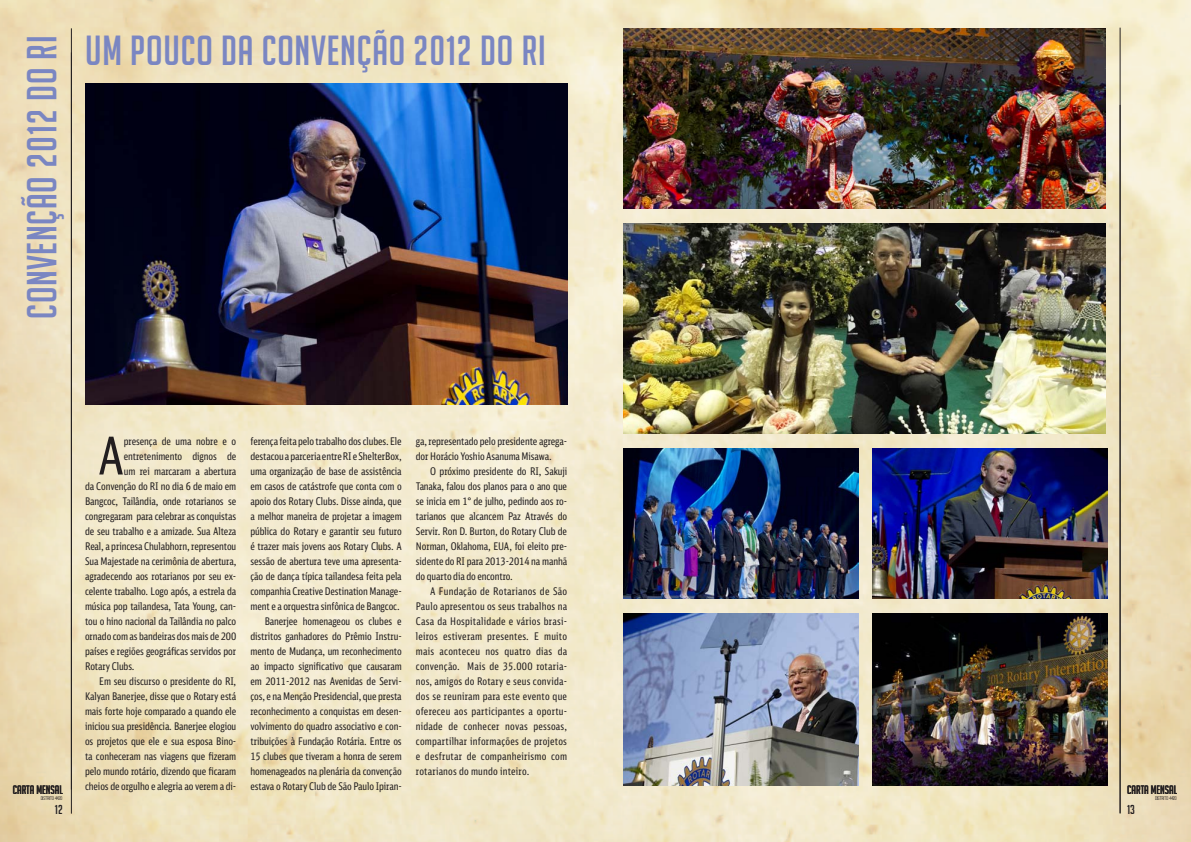
<style>
.page{position:relative;width:1191px;height:842px;background:#fff}
.page>*{position:absolute;margin:0;border:0;box-sizing:border-box;transform-origin:0 0}
.t1{font:51.8px "DB Sans Comp";color:#231f20}
.t2{font:41px "Big Noodle Titling";letter-spacing:.02em;color:#7a86c2}
.t3{font:12.8px "Big Noodle Titling";color:#231f20}
.t4{font:12px "Big Noodle Titling";color:#231f20}
.t5{font:10.5px/15px "DB Sans Comp";letter-spacing:-.01em;color:#231f20;text-align:justify}
.t6{font:500 5.5px "Ostrich Sans Rounded";color:#231f20}
</style>
<div class="page">
<img style="left:0;top:0;width:1191px;height:842px">
<hr style="left:1119px;top:105px;width:1px;height:709px;background:#231f20">
<hr style="left:71px;top:28px;width:1px;height:786px;background:#231f20">
<hr style="left:1119px;top:28px;width:1px;height:785px;background:#231f20">
<img style="left:85px;top:84px;width:482px;height:320px">
<img style="left:624px;top:28px;width:482px;height:180px">
<img style="left:624px;top:448px;width:235px;height:150px">
<img style="left:624px;top:613px;width:235px;height:173px">
<img style="left:624px;top:223px;width:482px;height:210px">
<img style="left:872px;top:448px;width:235px;height:150px">
<img style="left:872px;top:613px;width:235px;height:173px">
<p class="t2" style="left:20px;top:319px;width:285px;rotate:-90deg">Convenção 2012 do RI</p>
<p class="t2" style="left:85px;top:29px;width:462px">UM POUCO DA CONVENÇÃO 2012 DO RI</p>
<p class="t4" style="left:13px;top:783px;width:51px">CARTA MENSAL</p>
<p class="t6" style="left:41px;top:794px;width:23px">DISTRITO 4420</p>
<p class="t3" style="left:55px;top:802px;width:9px">12</p>
<p class="t1" style="left:98px;top:424px;width:28px">A</p>
<p class="t5" style="left:124px;top:433px;width:114px">presença de uma nobre e o</p>
<p class="t5" style="left:124px;top:448px;width:114px">entretenimento dignos de</p>
<p class="t5" style="left:124px;top:463px;width:114px">um rei marcaram a abertura</p>
<p class="t5" style="left:85px;top:478px;width:153px">da Convenção do RI no dia 6 de maio em</p>
<p class="t5" style="left:85px;top:493px;width:153px">Bangcoc, Tailândia, onde rotarianos se</p>
<p class="t5" style="left:85px;top:508px;width:153px">congregaram para celebrar as conquistas</p>
<p class="t5" style="left:85px;top:523px;width:153px">de seu trabalho e a amizade. Sua Alteza</p>
<p class="t5" style="left:85px;top:538px;width:153px">Real, a princesa Chulabhorn, representou</p>
<p class="t5" style="left:85px;top:553px;width:153px">Sua Majestade na cerimônia de abertura,</p>
<p class="t5" style="left:85px;top:568px;width:153px">agradecendo aos rotarianos por seu ex-</p>
<p class="t5" style="left:85px;top:583px;width:153px">celente trabalho. Logo após, a estrela da</p>
<p class="t5" style="left:85px;top:598px;width:153px">música pop tailandesa, Tata Young, can-</p>
<p class="t5" style="left:85px;top:613px;width:153px">tou o hino nacional da Tailândia no palco</p>
<p class="t5" style="left:85px;top:628px;width:153px">ornado com as bandeiras dos mais de 200</p>
<p class="t5" style="left:85px;top:643px;width:153px">países e regiões geográficas servidos por</p>
<p class="t5" style="left:85px;top:658px;width:51px">Rotary Clubs.</p>
<p class="t5" style="left:85px;top:673px;width:153px;text-indent:14px">Em seu discurso o presidente do RI, Kalyan Banerjee, disse que o Rotary está mais forte hoje comparado a quando ele iniciou sua presidência. Banerjee elogiou os projetos que ele e sua esposa Bino&shy;ta conheceram nas viagens que fizeram pelo mundo rotário, dizendo que ficaram cheios de orgulho e alegria ao verem a di-</p>
<p class="t5" style="left:250px;top:433px;width:153px">ferença feita pelo trabalho dos clubes. Ele destacou a parceria entre RI e ShelterBox, uma organização de base de assistência em casos de catástrofe que conta com o apoio dos Rotary Clubs. Disse ainda, que a melhor maneira de projetar a imagem pública do Rotary e garantir seu futuro é trazer mais jovens aos Rotary Clubs. A sessão de abertura teve uma apresenta&shy;ção de dança típica tailandesa feita pela companhia Creative Destination Manage&shy;ment e a orquestra sinfônica de Bangcoc.</p>
<p class="t5" style="left:250px;top:613px;width:153px;text-indent:14px">Banerjee homenageou os clubes e distritos ganhadores do Prêmio Instru&shy;mento de Mudança, um reconhecimento ao impacto significativo que causaram em 2011-2012 nas Avenidas de Servi&shy;ços, e na Menção Presidencial, que presta reconhecimento a conquistas em desen&shy;volvimento do quadro associativo e con&shy;tribuições à Fundação Rotária. Entre os 15 clubes que tiveram a honra de serem homenageados na plenária da convenção estava o Rotary Club de São Paulo Ipiran-</p>
<p class="t5" style="left:416px;top:433px;width:153px">ga, representado pelo presidente agrega&shy;dor Horácio Yoshio Asanuma Misawa.</p>
<p class="t5" style="left:416px;top:463px;width:153px;text-indent:14px">O próximo presidente do RI, Sakuji Tanaka, falou dos planos para o ano que se inicia em 1° de julho, pedindo aos ro&shy;tarianos que alcancem Paz Através do Servir. Ron D. Burton, do Rotary Club de Norman, Oklahoma, EUA, foi eleito pre&shy;sidente do RI para 2013-2014 na manhã do quarto dia do encontro.</p>
<p class="t5" style="left:416px;top:583px;width:153px;text-indent:14px">A Fundação de Rotarianos de São Paulo apresentou os seus trabalhos na Casa da Hospitalidade e vários brasi&shy;leiros estiveram presentes. E muito mais aconteceu nos quatro dias da convenção. Mais de 35.000 rotaria&shy;nos, amigos do Rotary e seus convida&shy;dos se reuniram para este evento que ofereceu aos participantes a oportu&shy;nidade de conhecer novas pessoas, compartilhar informações de projetos e desfrutar de companheirismo com rotarianos do mundo inteiro.</p>
<p class="t4" style="left:1127px;top:783px;width:51px">CARTA MENSAL</p>
<p class="t6" style="left:1155px;top:794px;width:23px">DISTRITO 4420</p>
<p class="t3" style="left:1127px;top:802px;width:9px">13</p>
</div>
